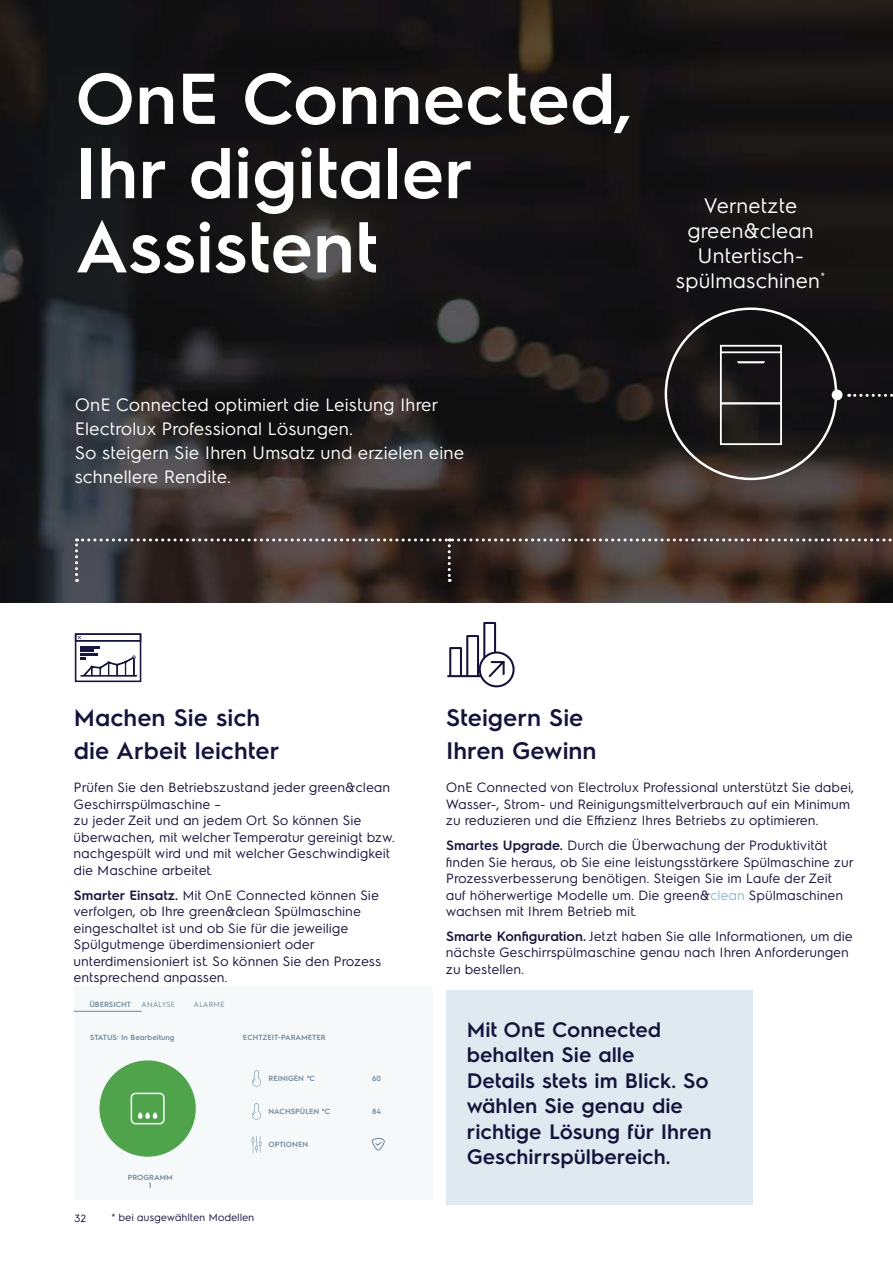
<style>
.page{position:relative;width:893px;height:1263px;background:#fff}
.page>*{position:absolute;margin:0;border:0;box-sizing:border-box;transform-origin:0 0}
.t1{font:600 72px/74.2px "Electrolux Sans";color:#fff}
.t2{font:600 24px/33px "Electrolux Sans";color:#14133b}
.t3{font:600 21px/25.5px "Electrolux Sans";color:#14133b}
.t4{font:21px/25.2px "Electrolux Sans";color:#fff;text-align:center}
.t5{font:18px/24px "Electrolux Sans";color:#fff}
.t6{font:13.5px/16.5px "Electrolux Sans";color:#14133b}
.t7{font:10.5px "Electrolux Sans";color:#14133b}
.t8{font:600 7.5px/8.2px "Electrolux Sans";color:#6f869b;text-align:center}
.t9{font:7.5px "Electrolux Sans";color:#6f869b}
.s1{font-weight:600}
.s2{color:#89b9cd}
</style>
<div class="page">
<div style="left:446px;top:991px;width:307px;height:214px;background:#deeaf0"></div>
<svg style="left:0;top:0;width:893px;height:602px;background:#1e1b1c"></svg>
<svg style="left:75px;top:633px;width:67px;height:49px"></svg>
<hr style="left:448px;top:675px;width:32px;height:2px;background:#14133b">
<div style="left:449px;top:647px;width:13px;height:30px;border:2px solid #14133b"></div>
<div style="left:466px;top:635px;width:13px;height:42px;border:2px solid #14133b"></div>
<div style="left:479px;top:651px;width:36px;height:36px;border:2px solid #14133b;border-radius:50%"></div>
<svg style="left:482px;top:621px;width:24px;height:58px"></svg>
<svg style="left:75px;top:538px;width:818px;height:44px;background:#443632"></svg>
<div style="left:832px;top:390px;width:10px;height:10px;background:#fff;border-radius:50%"></div>
<svg style="left:849px;top:394px;width:44px;height:3px"></svg>
<div style="left:720px;top:345px;width:62px;height:59px;border:2px solid #fff"></div>
<div style="left:720px;top:402px;width:62px;height:43px;border:2px solid #fff"></div>
<svg style="left:737px;top:361px;width:28px;height:2px"></svg>
<hr style="left:721px;top:351px;width:60px;height:2px;background:#fff">
<div style="left:74px;top:985px;width:359px;height:214px;background:#f5f9f9"></div>
<div style="left:99px;top:1060px;width:97px;height:97px;background:#4fa34b;border-radius:50%"></div>
<div style="left:131px;top:1093px;width:34px;height:31px;border:2px solid #fff;border-radius:4px"></div>
<svg style="left:138px;top:1112px;width:19px;height:7px"></svg>
<svg style="left:252px;top:1136px;width:9px;height:16px"></svg>
<svg style="left:252px;top:1103px;width:9px;height:16px"></svg>
<svg style="left:252px;top:1070px;width:9px;height:17px"></svg>
<svg style="left:371px;top:1138px;width:14px;height:12px"></svg>
<hr style="left:74px;top:1011px;width:68px;height:1px;background:#6f869b">
<h1 class="t1" style="left:75px;top:57px;width:559px">OnE Connected,<br>Ihr digitaler<br>Assistent</h1>
<h3 class="t5" style="left:75px;top:391px;width:391px">OnE Connected optimiert die Leistung Ihrer Electrolux Professional Lösungen.<br>So steigern Sie Ihren Umsatz und erzielen eine schnellere Rendite.</h3>
<h3 class="t4" style="left:676px;top:191px;width:151px">Vernetzte green&amp;clean<br>Untertisch&shy;spülmaschinen<sup>*</sup></h3>
<h2 class="t2" style="left:74px;top:700px;width:207px">Machen Sie sich die Arbeit leichter</h2>
<p class="t6" style="left:74px;top:778px;width:323px">Prüfen Sie den Betriebszustand jeder green&amp;clean Geschirrspülmaschine –<br>zu jeder Zeit und an jedem Ort. So können Sie überwachen, mit welcher Temperatur gereinigt bzw. nachgespült wird und mit welcher Geschwindigkeit die Maschine arbeitet.</p>
<p class="t6" style="left:74px;top:886px;width:309px"><span class="s1">Smarter Einsatz.</span> Mit OnE Connected können Sie verfolgen, ob Ihre green&amp;clean Spülmaschine eingeschaltet ist und ob Sie für die jeweilige Spülgutmenge überdimensioniert oder unterdimensioniert ist. So können Sie den Prozess entsprechend anpassen.</p>
<p class="t8" style="left:90px;top:999px;width:43px">ÜBERSICHT</p>
<p class="t9" style="left:142px;top:999px;width:35px">ANALYSE</p>
<p class="t9" style="left:194px;top:999px;width:32px">ALARME</p>
<p class="t8" style="left:90px;top:1032px;width:86px">STATUS: In Bearbeitung</p>
<p class="t8" style="left:128px;top:1173px;width:47px">PROGRAMM<br>1</p>
<p class="t8" style="left:243px;top:1032px;width:84px">ECHTZEIT-PARAMETER</p>
<p class="t8" style="left:268px;top:1074px;width:48px">REINIGEN °C</p>
<p class="t8" style="left:268px;top:1107px;width:63px">NACHSPÜLEN °C</p>
<p class="t8" style="left:268px;top:1140px;width:41px">OPTIONEN</p>
<p class="t7" style="left:74px;top:1210px;width:13px">32</p>
<p class="t7" style="left:111px;top:1210px;width:145px">* bei ausgewählten Modellen</p>
<p class="t8" style="left:372px;top:1074px;width:10px">60</p>
<p class="t8" style="left:372px;top:1107px;width:11px">84</p>
<h2 class="t2" style="left:446px;top:700px;width:152px">Steigern Sie<br>Ihren Gewinn</h2>
<p class="t6" style="left:446px;top:778px;width:410px">OnE Connected von Electrolux Professional unterstützt Sie dabei,<br>Wasser-, Strom- und Reinigungsmittelverbrauch auf ein Minimum zu reduzieren und die Effizienz Ihres Betriebs zu optimieren.</p>
<p class="t6" style="left:446px;top:836px;width:409px"><span class="s1">Smartes Upgrade.</span> Durch die Überwachung der Produktivität finden Sie heraus, ob Sie eine leistungsstärkere Spülmaschine zur Prozessverbesserung benötigen. Steigen Sie im Laufe der Zeit auf höherwertige Modelle um. Die green&amp;<span class="s2">clean</span> Spülmaschinen wachsen mit Ihrem Betrieb mit.</p>
<p class="t6" style="left:446px;top:927px;width:408px"><span class="s1">Smarte Konfiguration.</span> Jetzt haben Sie alle Informationen, um die nächste Geschirrspülmaschine genau nach Ihren Anforderungen zu bestellen.</p>
<h3 class="t3" style="left:467px;top:1015px;width:247px">Mit OnE Connected behalten Sie alle<br>Details stets im Blick. So wählen Sie genau die richtige Lösung für Ihren<br>Geschirrspülbereich.</h3>
</div>
